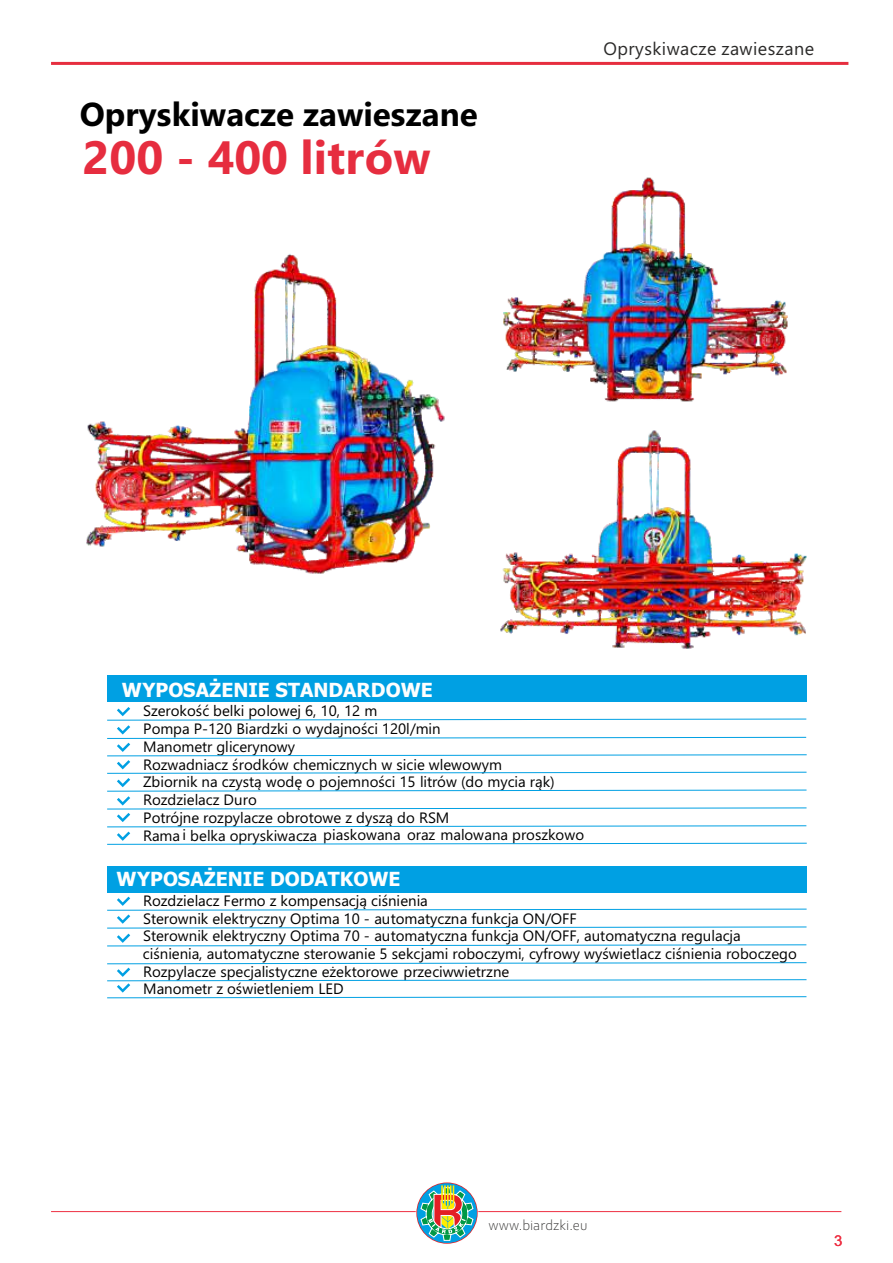
<style>
.page{position:relative;width:893px;height:1263px;background:#fff}
.page>*{position:absolute;margin:0;border:0;box-sizing:border-box;transform-origin:0 0}
.t1{font:700 46.8px "Ebrima";color:#e62d3f}
.t2{font:700 33.15px "Ebrima";color:#000}
.t3{font:700 19.5px "Tahoma";color:#fefefe}
.t4{font:18px "Ebrima";letter-spacing:.025em;color:#2b2a29}
.t5{font:15px/17.9px "Ebrima";color:#000}
.t6{font:300 15px "Corbel";color:#2b2a29}
.t7{font:15px "Arial";color:#ee3043}
</style>
<div class="page">
<img style="left:86px;top:254px;width:359px;height:320px">
<img style="left:503px;top:177px;width:285px;height:225px">
<img style="left:500px;top:430px;width:307px;height:219px">
<hr style="left:51px;top:62px;width:797px;height:3px;background:#e62e3f">
<hr style="left:51px;top:1211px;width:790px;height:1px;background:#ee3043">
<svg style="left:417px;top:1183px;width:60px;height:60px"></svg>
<svg style="left:420px;top:1185px;width:53px;height:56px;background:#84a993"></svg>
<svg style="left:107px;top:707px;width:700px;height:138px"></svg>
<svg style="left:107px;top:897px;width:700px;height:50px"></svg>
<svg style="left:107px;top:962px;width:700px;height:37px"></svg>
<div style="left:107px;top:675px;width:699px;height:27px;background:#00a0e3"></div>
<div style="left:107px;top:866px;width:699px;height:27px;background:#00a0e3"></div>
<h2 class="t2" style="left:80px;top:102px;width:399px">Opryskiwacze zawieszane</h2>
<h1 class="t1" style="left:83px;top:140px;width:349px">200 - 400 litrów</h1>
<p class="t4" style="left:603px;top:42px;width:212px">Opryskiwacze zawieszane</p>
<h3 class="t3" style="left:122px;top:682px;width:312px">WYPOSAŻENIE STANDARDOWE</h3>
<p class="t5" style="left:143px;top:703px;width:442px">Szerokość belki polowej 6, 10, 12 m<br>Pompa P-120 Biardzki o wydajności 120l/min<br>Manometr glicerynowy<br>Rozwadniacz środków chemicznych w sicie wlewowym<br>Zbiornik na czystą wodę o pojemności 15 litrów (do mycia rąk)<br>Rozdzielacz Duro<br>Potrójne rozpylacze obrotowe z dyszą do RSM<br>Rama i belka opryskiwacza piaskowana oraz malowana proszkowo</p>
<h3 class="t3" style="left:116px;top:871px;width:285px">WYPOSAŻENIE DODATKOWE</h3>
<p class="t5" style="left:143px;top:894px;width:599px;line-height:17.4px">Rozdzielacz Fermo z kompensacją ciśnienia<br>Sterownik elektryczny Optima 10 - automatyczna funkcja ON/OFF<br>Sterownik elektryczny Optima 70 - automatyczna funkcja ON/OFF, automatyczna regulacja</p>
<p class="t5" style="left:143px;top:964px;width:368px;line-height:17.2px">Rozpylacze specjalistyczne eżektorowe przeciwwietrzne<br>Manometr z oświetleniem LED</p>
<p class="t5" style="left:143px;top:946px;width:655px">ciśnienia, automatyczne sterowanie 5 sekcjami roboczymi, cyfrowy wyświetlacz ciśnienia roboczego</p>
<p class="t6" style="left:488px;top:1219px;width:100px">www.biardzki.eu</p>
<p class="t7" style="left:834px;top:1235px;width:10px">3</p>
</div>
